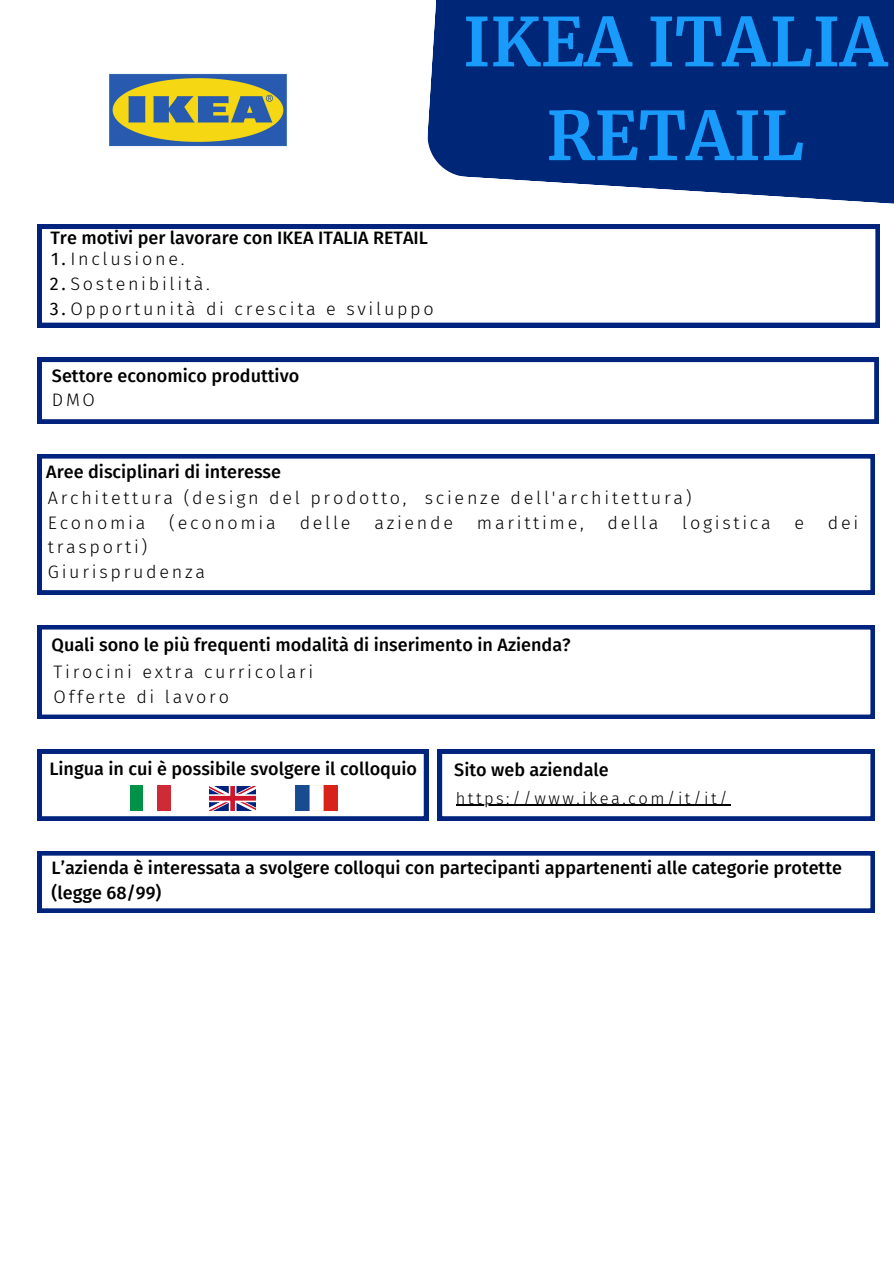
<style>
.page{position:relative;width:894px;height:1264px;background:#fff}
.page>*{position:absolute;margin:0;border:0;box-sizing:border-box;transform-origin:0 0}
.t1{font:700 67.05px/93.8px "Merriweather";color:#199bfc;text-align:center}
.t2{font:500 18px/24.8px "Fira Sans";color:#000}
.t3{font:300 18px "Fira Sans";letter-spacing:.15em;color:#000}
.t4{font:300 16.5px "Fira Sans";letter-spacing:.15em;color:#000}
.s1{font-weight:400}
</style>
<div class="page">
<svg style="left:427px;top:0;width:466px;height:204px;background:#153882"></svg>
<svg style="left:37px;top:454px;width:837px;height:140px"></svg>
<svg style="left:37px;top:357px;width:841px;height:66px"></svg>
<svg style="left:37px;top:625px;width:837px;height:93px"></svg>
<svg style="left:37px;top:224px;width:842px;height:103px"></svg>
<svg style="left:37px;top:851px;width:837px;height:61px"></svg>
<svg style="left:437px;top:749px;width:437px;height:71px"></svg>
<svg style="left:37px;top:749px;width:391px;height:71px"></svg>
<svg style="left:209px;top:794px;width:47px;height:8px"></svg>
<div style="left:229px;top:786px;width:7px;height:24px;background:#fff"></div>
<hr style="left:209px;top:796px;width:47px;height:4px;background:#cf142b">
<div style="left:230px;top:786px;width:5px;height:24px;background:#cf142b"></div>
<img style="left:296px;top:785px;width:41px;height:25px">
<hr style="left:455px;top:804px;width:275px;height:2px;background:#000">
<img style="left:109px;top:73px;width:178px;height:74px">
<h3 class="t2" style="left:50px;top:225px;width:379px">Tre motivi per lavorare con IKEA ITALIA RETAIL</h3>
<p class="t3" style="left:51px;top:248px;width:135px"><span class="s1">1.</span>Inclusione.</p>
<p class="t3" style="left:50px;top:273px;width:161px"><span class="s1">2.</span>Sostenibilità.</p>
<p class="t3" style="left:50px;top:298px;width:385px"><span class="s1">3.</span>Opportunità di crescita e sviluppo</p>
<p class="t2" style="left:52px;top:363px;width:249px">Settore economico produttivo</p>
<p class="t3" style="left:52px;top:389px;width:45px">DMO</p>
<p class="t2" style="left:46px;top:460px;width:236px">Aree disciplinari di interesse</p>
<h3 class="t1" style="left:463px;top:-4px;width:425px">IKEA ITALIA<br>RETAIL</h3>
<p class="t3" style="left:48px;top:487px;width:645px">Architettura (design del prodotto, scienze dell'architettura)</p>
<h1 class="t3" style="left:48px;top:512px;width:99px">Economia</h1>
<h1 class="t3" style="left:169px;top:512px;width:108px">(economia</h1>
<h1 class="t3" style="left:299px;top:512px;width:52px">delle</h1>
<h1 class="t3" style="left:374px;top:512px;width:80px">aziende</h1>
<h1 class="t3" style="left:477px;top:512px;width:108px">marittime,</h1>
<h1 class="t3" style="left:607px;top:512px;width:52px">della</h1>
<h1 class="t3" style="left:682px;top:512px;width:90px">logistica</h1>
<h1 class="t3" style="left:794px;top:512px;width:11px">e</h1>
<h1 class="t3" style="left:827px;top:512px;width:32px">dei</h1>
<h1 class="t3" style="left:48px;top:536px;width:101px">trasporti)</h1>
<h3 class="t3" style="left:48px;top:561px;width:159px">Giurisprudenza</h3>
<h3 class="t2" style="left:52px;top:633px;width:520px">Quali sono le più frequenti modalità di inserimento in Azienda?</h3>
<h2 class="t3" style="left:53px;top:661px;width:261px">Tirocini extra curricolari</h2>
<h3 class="t3" style="left:53px;top:686px;width:177px">Offerte di lavoro</h3>
<h3 class="t2" style="left:49px;top:757px;width:369px">Lingua in cui è possibile svolgere il colloquio</h3>
<p class="t2" style="left:454px;top:757px;width:156px">Sito web aziendale</p>
<p class="t4" style="left:455px;top:788px;width:273px">https://www.ikea.com/it/it/</p>
<p class="t2" style="left:52px;top:855px;width:791px">L’azienda è interessata a svolgere colloqui con partecipanti appartenenti alle categorie protette (legge 68/99)</p>
</div>
